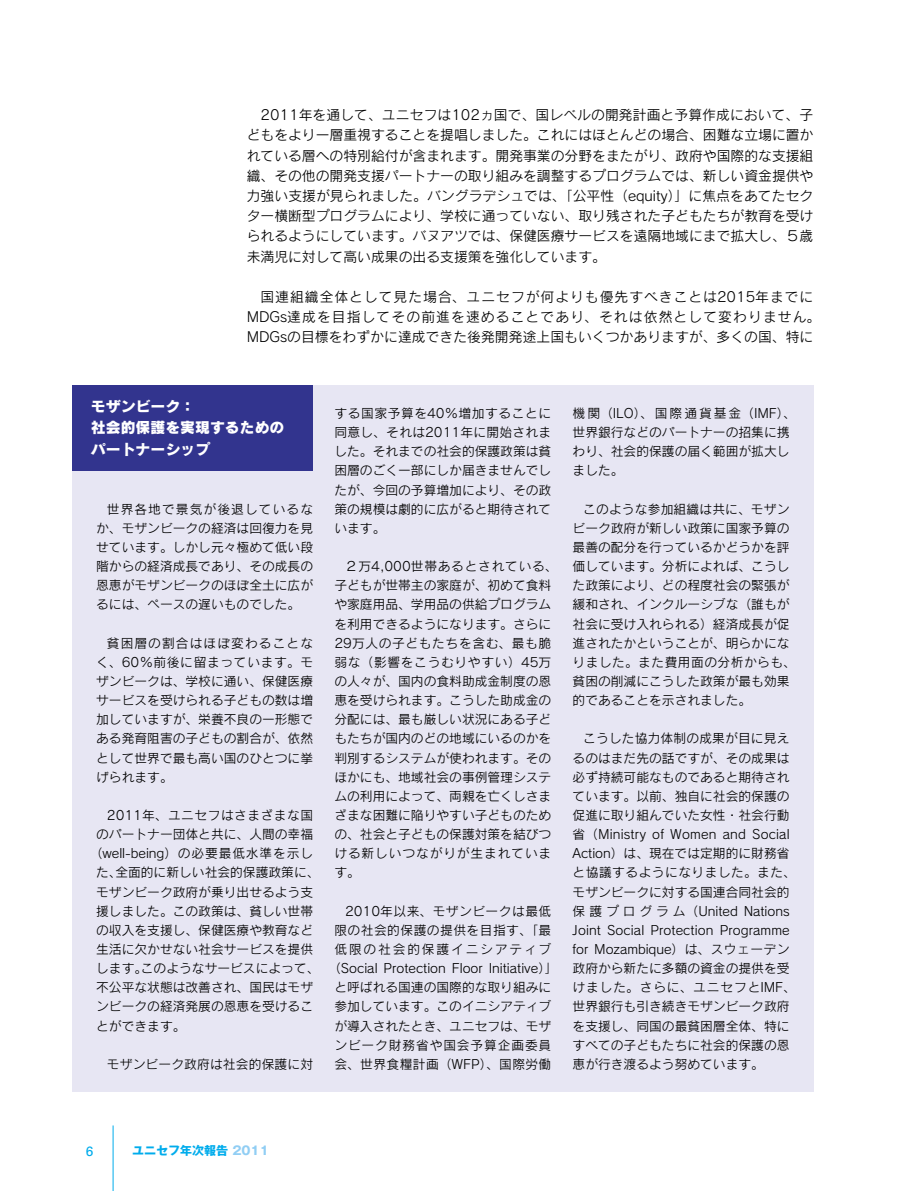
<style>
.page{position:relative;width:923px;height:1191px;background:#fff}
.page>*{position:absolute;margin:0;border:0;box-sizing:border-box;transform-origin:0 0}
.t1{font:14.85px/21.3px "Rodin Pro EB";color:#fff}
.t2{font:13.8px/20.2px "Rodin Pro M";color:#000;text-align:justify}
.t3{font:13.8px/20.2px "Rodin Pro M";letter-spacing:.07em;color:#000;text-align:center}
.t4{font:13.5px "Univers";color:#00acec}
.t5{font:12.75px/19.2px "Rodin Pro M";color:#000}
.t6{font:12.75px "Rodin Pro M";letter-spacing:.035em;color:#000}
.t7{font:12.75px "Rodin Pro M";letter-spacing:.065em;color:#000}
.t8{font:12.75px "Rodin Pro M";letter-spacing:.03em;color:#000}
.t9{font:12.75px "Rodin Pro M";letter-spacing:.145em;color:#000}
.t10{font:700 12px "Gothic MB101 Pro";color:#00acec}
.s1{color:#91cef4}
</style>
<div class="page">
<div style="left:72px;top:385px;width:741px;height:706px;background:#e7e6f3"></div>
<div style="left:72px;top:385px;width:241px;height:86px;background:#32348e"></div>
<hr style="left:113px;top:1125px;width:1px;height:66px;background:#00acec">
<p class="t2" style="left:247px;top:104px;width:568px;text-indent:14px">2011年を通して、ユニセフは102ヵ国で、国レベルの開発計画と予算作成において、子どもをより一層重視することを提唱しました。これにはほとんどの場合、困難な立場に置かれている層への特別給付が含まれます。開発事業の分野をまたがり、政府や国際的な支援組織、その他の開発支援パートナーの取り組みを調整するプログラムでは、新しい資金提供や力強い支援が見られました。バングラデシュでは、「公平性（equity）」に焦点をあてたセクター横断型プログラムにより、学校に通っていない、取り残された子どもたちが教育を受けられるようにしています。バヌアツでは、保健医療サービスを遠隔地域にまで拡大し、５歳未満児に対して高い成果の出る支援策を強化しています。</p>
<p class="t3" style="left:247px;top:286px;width:575px">国連組織全体として見た場合、ユニセフが何よりも優先すべきことは2015年までに<br>MDGs達成を目指してその前進を速めることであり、それは依然として変わりません。<br>MDGsの目標をわずかに達成できた後発開発途上国もいくつかありますが、多くの国、特に</p>
<p class="t1" style="left:91px;top:395px;width:195px">モザンビーク：<br>社会的保護を実現するためのパートナーシップ</p>
<p class="t5" style="left:96px;top:499px;width:218px;text-align:justify;text-indent:11px">世界各地で景気が後退しているなか、モザンビークの経済は回復力を見せています。しかし元々極めて低い段階からの経済成長であり、その成長の恩恵がモザンビークのほぼ全土に広がるには、ペースの遅いものでした。</p>
<p class="t5" style="left:96px;top:633px;width:218px;text-align:justify;text-indent:11px">貧困層の割合はほぼ変わることなく、60％前後に留まっています。モザンビークは、学校に通い、保健医療サービスを受けられる子どもの数は増加していますが、栄養不良の一形態である発育阻害の子どもの割合が、依然として世界で最も高い国のひとつに挙げられます。</p>
<p class="t6" style="left:107px;top:807px;width:208px">2011年、ユニセフはさまざまな国</p>
<p class="t5" style="left:96px;top:824px;width:218px">のパートナー団体と共に、人間の幸福</p>
<p class="t7" style="left:90px;top:845px;width:225px">（well-being）の必要最低水準を示し</p>
<p class="t5" style="left:96px;top:862px;width:225px">た、全面的に新しい社会的保護政策に、</p>
<p class="t5" style="left:96px;top:881px;width:218px">モザンビーク政府が乗り出せるよう支</p>
<p class="t5" style="left:96px;top:901px;width:218px">援しました。この政策は、貧しい世帯</p>
<p class="t5" style="left:96px;top:920px;width:218px">の収入を支援し、保健医療や教育など</p>
<p class="t5" style="left:96px;top:939px;width:218px">生活に欠かせない社会サービスを提供</p>
<p class="t5" style="left:96px;top:958px;width:225px">します。このようなサービスによって、</p>
<p class="t5" style="left:96px;top:977px;width:218px">不公平な状態は改善され、国民はモザ</p>
<p class="t5" style="left:96px;top:996px;width:218px">ンビークの経済発展の恩恵を受けるこ</p>
<p class="t5" style="left:96px;top:1015px;width:91px">とができます。</p>
<p class="t5" style="left:107px;top:1054px;width:208px">モザンビーク政府は社会的保護に対</p>
<p class="t5" style="left:334px;top:403px;width:218px;text-align:justify">する国家予算を40％増加することに同意し、それは2011年に開始されました。それまでの社会的保護政策は貧困層のごく一部にしか届きませんでしたが、今回の予算増加により、その政策の規模は劇的に広がると期待されています。</p>
<p class="t5" style="left:334px;top:556px;width:225px;text-indent:11px">２万4,000世帯あるとされている、子どもが世帯主の家庭が、初めて食料や家庭用品、学用品の供給プログラムを利用できるようになります。さらに<br>29万人の子どもたちを含む、最も脆弱な（影響をこうむりやすい）45万の人々が、国内の食料助成金制度の恩恵を受けられます。こうした助成金の分配には、最も厳しい状況にある子どもたちが国内のどの地域にいるのかを判別するシステムが使われます。そのほかにも、地域社会の事例管理システムの利用によって、両親を亡くしさまざまな困難に陥りやすい子どものための、社会と子どもの保護対策を結びつける新しいつながりが生まれています。</p>
<p class="t6" style="left:345px;top:902px;width:208px">2010年以来、モザンビークは最低</p>
<p class="t6" style="left:334px;top:921px;width:218px">限の社会的保護の提供を目指す、「最</p>
<p class="t9" style="left:334px;top:941px;width:218px">低限の社会的保護イニシアティブ</p>
<p class="t5" style="left:328px;top:958px;width:231px">（Social Protection Floor Initiative）」</p>
<p class="t5" style="left:334px;top:977px;width:218px">と呼ばれる国連の国際的な取り組みに</p>
<p class="t5" style="left:334px;top:996px;width:218px">参加しています。このイニシアティブ</p>
<p class="t5" style="left:334px;top:1015px;width:218px">が導入されたとき、ユニセフは、モザ</p>
<p class="t7" style="left:334px;top:1036px;width:218px">ンビーク財務省や国会予算企画委員</p>
<p class="t8" style="left:334px;top:1055px;width:218px">会、世界食糧計画（WFP）、国際労働</p>
<p class="t5" style="left:572px;top:403px;width:225px">機関（ILO）、国際通貨基金（IMF）、世界銀行などのパートナーの招集に携わり、社会的保護の届く範囲が拡大しました。</p>
<p class="t5" style="left:572px;top:499px;width:225px;text-indent:11px">このような参加組織は共に、モザンビーク政府が新しい政策に国家予算の最善の配分を行っているかどうかを評価しています。分析によれば、こうした政策により、どの程度社会の緊張が緩和され、インクルーシブな（誰もが社会に受け入れられる）経済成長が促進されたかということが、明らかになりました。また費用面の分析からも、貧困の削減にこうした政策が最も効果的であることを示されました。</p>
<p class="t5" style="left:572px;top:728px;width:225px;text-indent:11px">こうした協力体制の成果が目に見えるのはまだ先の話ですが、その成果は必ず持続可能なものであると期待されています。以前、独自に社会的保護の促進に取り組んでいた女性・社会行動省 （Ministry of Women and Social<br>Action）は、現在では定期的に財務省と協議するようになりました。また、モザンビークに対する国連合同社会的保護プログラム（United Nations<br>Joint Social Protection Programme for Mozambique）は、スウェーデン政府から新たに多額の資金の提供を受けました。さらに、ユニセフとIMF、世界銀行も引き続きモザンビーク政府を支援し、同国の最貧困層全体、特にすべての子どもたちに社会的保護の恩恵が行き渡るよう努めています。</p>
<p class="t4" style="left:86px;top:1142px;width:9px">6</p>
<p class="t10" style="left:132px;top:1140px;width:138px">ユニセフ年次報告 <span class="s1">2011</span></p>
</div>
